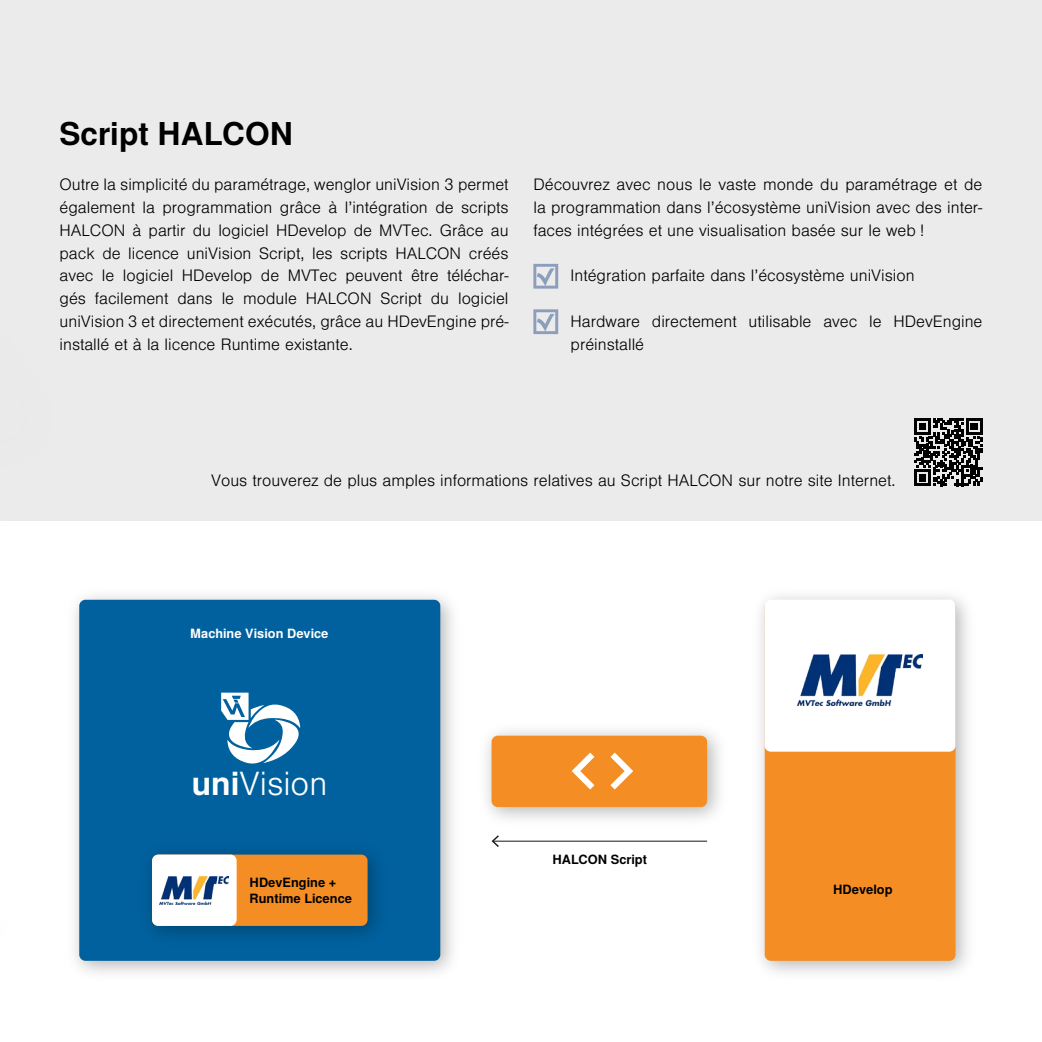
<style>
.page{position:relative;width:1042px;height:1042px;background:#fff}
.page>*{position:absolute;margin:0;border:0;box-sizing:border-box;transform-origin:0 0}
.t1{font:300 31.85px "Nimbus Sans Global";color:#fff}
.t2{font:700 31.5px "Nimbus Sans Global";color:#000}
.t3{font:300 15.75px/22.8px "Nimbus Sans Global";color:#000;text-align:justify}
.t4{font:700 12.78px/15.4px "Nimbus Sans Global";color:#000}
.t5{font:700 12.78px "Nimbus Sans Global";color:#fff}
.s1{font-weight:700}
</style>
<div class="page">
<div style="left:0;top:0;width:1042px;height:521px;background:#ebebeb"></div>
<svg style="left:914px;top:418px;width:68px;height:68px"></svg>
<img style="left:74px;top:595px;width:379px;height:378px">
<div style="left:79px;top:600px;width:361px;height:361px;background:#00619e;border-radius:6px"></div>
<img style="left:760px;top:595px;width:208px;height:378px">
<div style="left:765px;top:600px;width:190px;height:361px;background:#f38d24;border-radius:6px"></div>
<svg style="left:221px;top:692px;width:80px;height:72px"></svg>
<img style="left:149px;top:852px;width:229px;height:84px">
<div style="left:152px;top:854px;width:215px;height:72px;background:#f38d24;border-radius:6px"></div>
<div style="left:152px;top:854px;width:85px;height:72px;background:#fff;border-radius:6px"></div>
<img style="left:160px;top:876px;width:69px;height:28px">
<img style="left:486px;top:730px;width:234px;height:89px">
<div style="left:491px;top:736px;width:216px;height:71px;background:#f38d24;border-radius:6px"></div>
<div style="left:764px;top:599px;width:191px;height:152px;background:#fff;border-radius:6px"></div>
<img style="left:798px;top:654px;width:124px;height:51px">
<svg style="left:572px;top:752px;width:61px;height:37px"></svg>
<hr style="left:493px;top:840px;width:214px;height:1px;background:#1d1d1b">
<svg style="left:491px;top:835px;width:8px;height:12px"></svg>
<svg style="left:533px;top:264px;width:25px;height:25px"></svg>
<svg style="left:533px;top:309px;width:25px;height:25px"></svg>
<h2 class="t2" style="left:60px;top:115px;width:235px">Script HALCON</h2>
<p class="t3" style="left:60px;top:173px;width:450px">Outre la simplicité du paramétrage, wenglor uniVision 3 permet également la programmation grâce à l’intégration de scripts HALCON à partir du logiciel HDevelop de MVTec. Grâce au pack de licence uniVision Script, les scripts HALCON créés avec le logiciel HDevelop de MVTec peuvent être téléchar&shy;gés facilement dans le module HALCON Script du logiciel uniVision 3 et directement exécutés, grâce au HDevEngine pré&shy;installé et à la licence Runtime existante.</p>
<p class="t3" style="left:533px;top:173px;width:450px">Découvrez avec nous le vaste monde du paramétrage et de la programmation dans l’écosystème uniVision avec des inter&shy;faces intégrées et une visualisation basée sur le web !</p>
<p class="t3" style="left:570px;top:264px;width:345px">Intégration parfaite dans l’écosystème uniVision</p>
<p class="t3" style="left:570px;top:310px;width:413px">Hardware directement utilisable avec le HDevEngine préinstallé</p>
<p class="t3" style="left:211px;top:469px;width:686px">Vous trouverez de plus amples informations relatives au Script HALCON sur notre site Internet.</p>
<p class="t5" style="left:190px;top:626px;width:140px">Machine Vision Device</p>
<h1 class="t1" style="left:192px;top:765px;width:137px"><span class="s1">uni</span>Vision</h1>
<p class="t4" style="left:250px;top:875px;width:104px">HDevEngine +<br>Runtime Licence</p>
<p class="t4" style="left:552px;top:852px;width:96px">HALCON Script</p>
<p class="t4" style="left:833px;top:882px;width:61px">HDevelop</p>
</div>
